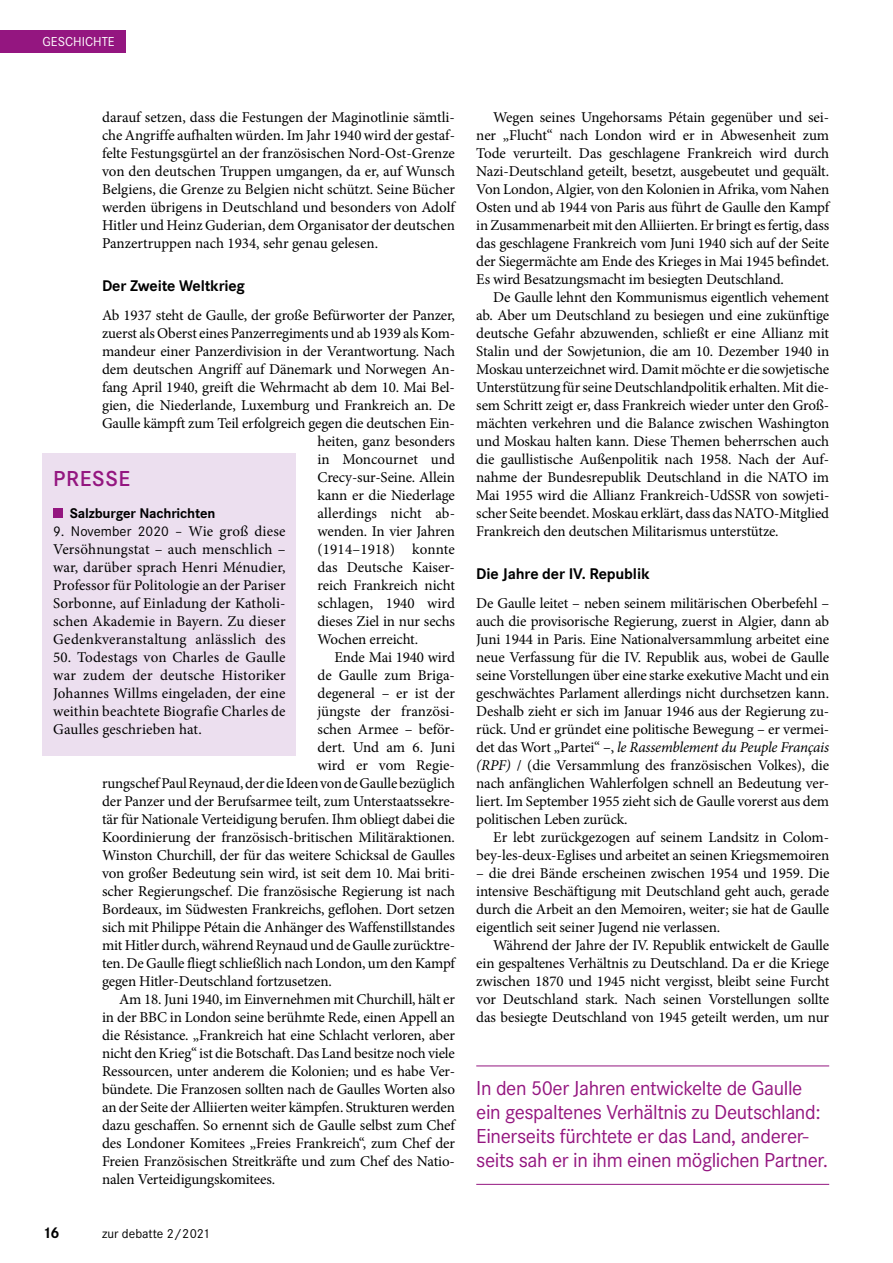
<style>
.page{position:relative;width:893px;height:1263px;background:#fff}
.page>*{position:absolute;margin:0;border:0;box-sizing:border-box;transform-origin:0 0}
.t1{font:600 22.5px "Corporate S";letter-spacing:.03em;color:#941680}
.t2{font:21px/24px "Corporate S";letter-spacing:-.02em;color:#941680}
.t3{font:700 16.05px "Corporate S";letter-spacing:-.01em;color:#000}
.t4{font:15px/18px "Minion Pro";letter-spacing:-.01em;color:#000;text-align:justify}
.t5{font:15px "Minion Pro";letter-spacing:.01em;color:#000}
.t6{font:14.55px "Corporate S";letter-spacing:.005em;color:#000}
.t7{font:700 14.55px "Corporate S";letter-spacing:-.01em;color:#000}
.t8{font:13.5px "Corporate S";color:#000}
.t9{font:13.5px "Corporate S";color:#fff}
.s1{font-family:"Minion Pro";font-size:15px}
.s2{font-style:italic}
</style>
<div class="page">
<hr style="left:476px;top:1065px;width:353px;height:1px;background:#941680">
<hr style="left:476px;top:1184px;width:353px;height:1px;background:#941680">
<div style="left:43px;top:453px;width:253px;height:303px;background:#ecdfef"></div>
<div style="left:53px;top:508px;width:9px;height:10px;background:#941680"></div>
<div style="left:0;top:30px;width:125px;height:23px;background:#941680"></div>
<p class="t9" style="left:43px;top:32px;width:74px">GESCHICHTE</p>
<p class="t4" style="left:102px;top:108px;width:354px">darauf setzen, dass die Festungen der Maginotlinie sämtli&shy;che Angriffe aufhalten würden. Im Jahr 1940 wird der gestaf&shy;felte Festungsgürtel an der französischen Nord-Ost-Grenze von den deutschen Truppen umgangen, da er, auf Wunsch Belgiens, die Grenze zu Belgien nicht schützt. Seine Bücher werden übrigens in Deutschland und besonders von Adolf Hitler und Heinz Guderian, dem Organisator der deutschen Panzertruppen nach 1934, sehr genau gelesen.</p>
<p class="t3" style="left:102px;top:275px;width:145px">Der Zweite Weltkrieg</p>
<p class="t4" style="left:102px;top:306px;width:354px">Ab 1937 steht de Gaulle, der große Befürworter der Panzer,</p>
<p class="t4" style="left:102px;top:324px;width:354px">zuerst als Oberst eines Panzerregiments und ab 1939 als Kom-</p>
<p class="t4" style="left:102px;top:342px;width:354px">mandeur einer Panzerdivision in der Verantwortung. Nach</p>
<p class="t4" style="left:102px;top:360px;width:354px">dem deutschen Angriff auf Dänemark und Norwegen An-</p>
<p class="t4" style="left:102px;top:378px;width:354px">fang April 1940, greift die Wehrmacht ab dem 10. Mai Bel-</p>
<p class="t4" style="left:102px;top:396px;width:355px">gien, die Niederlande, Luxemburg und Frankreich an. De</p>
<p class="t4" style="left:102px;top:414px;width:354px">Gaulle kämpft zum Teil erfolgreich gegen die deutschen Ein-</p>
<p class="t4" style="left:317px;top:432px;width:139px">heiten, ganz besonders</p>
<p class="t4" style="left:317px;top:450px;width:139px">in Moncournet und</p>
<p class="t4" style="left:317px;top:468px;width:139px">Crecy-sur-Seine. Allein</p>
<p class="t4" style="left:317px;top:486px;width:139px">kann er die Niederlage</p>
<p class="t4" style="left:317px;top:504px;width:139px">allerdings nicht ab-</p>
<p class="t4" style="left:317px;top:522px;width:139px">wenden. In vier Jahren</p>
<p class="t5" style="left:317px;top:539px;width:139px">(1914–1918) konnte</p>
<p class="t4" style="left:317px;top:558px;width:139px">das Deutsche Kaiser-</p>
<p class="t4" style="left:317px;top:576px;width:139px">reich Frankreich nicht</p>
<p class="t4" style="left:317px;top:594px;width:139px">schlagen, 1940 wird</p>
<p class="t4" style="left:317px;top:612px;width:139px">dieses Ziel in nur sechs</p>
<p class="t4" style="left:317px;top:630px;width:102px">Wochen erreicht.</p>
<p class="t4" style="left:334px;top:648px;width:122px">Ende Mai 1940 wird</p>
<p class="t4" style="left:317px;top:666px;width:139px">de Gaulle zum Briga-</p>
<p class="t4" style="left:317px;top:684px;width:139px">degeneral – er ist der</p>
<p class="t4" style="left:317px;top:702px;width:139px">jüngste der französi-</p>
<p class="t4" style="left:317px;top:720px;width:139px">schen Armee – beför-</p>
<p class="t4" style="left:317px;top:738px;width:139px">dert. Und am 6. Juni</p>
<p class="t4" style="left:317px;top:756px;width:139px">wird er vom Regie-</p>
<p class="t4" style="left:102px;top:774px;width:354px">rungschef Paul Reynaud, der die Ideen von de Gaulle bezüglich</p>
<p class="t4" style="left:102px;top:792px;width:354px">der Panzer und der Berufsarmee teilt, zum Unterstaatssekre-</p>
<p class="t4" style="left:102px;top:810px;width:354px">tär für Nationale Verteidigung berufen. Ihm obliegt dabei die</p>
<p class="t4" style="left:102px;top:828px;width:354px">Koordinierung der französisch-britischen Militäraktionen.</p>
<p class="t4" style="left:102px;top:846px;width:354px">Winston Churchill, der für das weitere Schicksal de Gaulles</p>
<p class="t4" style="left:102px;top:864px;width:354px">von großer Bedeutung sein wird, ist seit dem 10. Mai briti-</p>
<p class="t4" style="left:102px;top:882px;width:354px">scher Regierungschef. Die französische Regierung ist nach</p>
<p class="t4" style="left:102px;top:900px;width:354px">Bordeaux, im Südwesten Frankreichs, geflohen. Dort setzen</p>
<p class="t4" style="left:102px;top:918px;width:354px">sich mit Philippe Pétain die Anhänger des Waffenstillstandes</p>
<p class="t4" style="left:102px;top:936px;width:354px">mit Hitler durch, während Reynaud und de Gaulle zurücktre-</p>
<p class="t4" style="left:102px;top:954px;width:354px">ten. De Gaulle fliegt schließlich nach London, um den Kampf</p>
<p class="t4" style="left:102px;top:972px;width:231px">gegen Hitler-Deutschland fortzusetzen.</p>
<p class="t4" style="left:119px;top:990px;width:337px">Am 18. Juni 1940, im Einvernehmen mit Churchill, hält er</p>
<p class="t4" style="left:102px;top:1008px;width:354px">in der BBC in London seine berühmte Rede, einen Appell an</p>
<p class="t4" style="left:102px;top:1026px;width:354px">die Résistance. „Frankreich hat eine Schlacht verloren, aber</p>
<p class="t4" style="left:102px;top:1044px;width:354px">nicht den Krieg“ ist die Botschaft. Das Land besitze noch viele</p>
<p class="t4" style="left:102px;top:1062px;width:354px">Ressourcen, unter anderem die Kolonien; und es habe Ver-</p>
<p class="t4" style="left:102px;top:1080px;width:354px">bündete. Die Franzosen sollten nach de Gaulles Worten also</p>
<p class="t4" style="left:102px;top:1098px;width:354px">an der Seite der Alliierten weiter kämpfen. Strukturen werden</p>
<p class="t4" style="left:102px;top:1116px;width:354px">dazu geschaffen. So ernennt sich de Gaulle selbst zum Chef</p>
<p class="t4" style="left:102px;top:1134px;width:355px">des Londoner Komitees „Freies Frankreich“, zum Chef der</p>
<p class="t4" style="left:102px;top:1152px;width:354px">Freien Französischen Streitkräfte und zum Chef des Natio-</p>
<p class="t4" style="left:102px;top:1170px;width:175px">nalen Verteidigungskomitees.</p>
<h1 class="t1" style="left:53px;top:463px;width:79px">PRESSE</h1>
<p class="t7" style="left:70px;top:503px;width:147px">Salzburger Nachrichten</p>
<p class="t6" style="left:53px;top:521px;width:234px">9. November 2020 – <span class="s1">Wie groß diese</span></p>
<p class="t4" style="left:53px;top:540px;width:234px">Versöhnungstat – auch menschlich – war, darüber sprach Henri Ménudier, Professor für Politologie an der Pariser Sorbonne, auf Einladung der Katholi&shy;schen Akademie in Bayern. Zu dieser Gedenkveranstaltung anlässlich des</p>
<p class="t4" style="left:53px;top:648px;width:234px">50. Todestags von Charles de Gaulle war zudem der deutsche Historiker Johannes Willms eingeladen, der eine weithin beachtete Biografie Charles de Gaulles geschrieben hat.</p>
<p class="t3" style="left:43px;top:1221px;width:19px">16</p>
<p class="t8" style="left:102px;top:1224px;width:109px">zur debatte 2/2021</p>
<p class="t4" style="left:476px;top:108px;width:354px;text-indent:17px">Wegen seines Ungehorsams Pétain gegenüber und sei&shy;ner „Flucht“ nach London wird er in Abwesenheit zum Tode verurteilt. Das geschlagene Frankreich wird durch Nazi-Deutschland geteilt, besetzt, ausgebeutet und gequält.<br>Von London, Algier, von den Kolonien in Afrika, vom Nahen Osten und ab 1944 von Paris aus führt de Gaulle den Kampf in Zusammenarbeit mit den Alliierten. Er bringt es fertig, dass das geschlagene Frankreich vom Juni 1940 sich auf der Seite der Siegermächte am Ende des Krieges in Mai 1945 befindet.<br>Es wird Besatzungsmacht im besiegten Deutschland.</p>
<p class="t4" style="left:476px;top:288px;width:355px;text-indent:17px">De Gaulle lehnt den Kommunismus eigentlich vehement ab. Aber um Deutschland zu besiegen und eine zukünftige deutsche Gefahr abzuwenden, schließt er eine Allianz mit Stalin und der Sowjetunion, die am 10. Dezember 1940 in Moskau unterzeichnet wird. Damit möchte er die sowjetische Unterstützung für seine Deutschlandpolitik erhalten. Mit die&shy;sem Schritt zeigt er, dass Frankreich wieder unter den Groß&shy;mächten verkehren und die Balance zwischen Washington und Moskau halten kann. Diese Themen beherrschen auch die gaullistische Außenpolitik nach 1958. Nach der Auf&shy;nahme der Bundesrepublik Deutschland in die NATO im Mai 1955 wird die Allianz Frankreich-UdSSR von sowjeti&shy;scher Seite beendet. Moskau erklärt, dass das NATO-Mitglied Frankreich den deutschen Militarismus unterstütze.</p>
<p class="t3" style="left:476px;top:563px;width:175px">Die Jahre der IV. Republik</p>
<p class="t4" style="left:476px;top:594px;width:354px">De Gaulle leitet – neben seinem militärischen Oberbefehl – auch die provisorische Regierung, zuerst in Algier, dann ab Juni 1944 in Paris. Eine Nationalversammlung arbeitet eine neue Verfassung für die IV. Republik aus, wobei de Gaulle seine Vorstellungen über eine starke exekutive Macht und ein geschwächtes Parlament allerdings nicht durchsetzen kann.<br>Deshalb zieht er sich im Januar 1946 aus der Regierung zu&shy;rück. Und er gründet eine politische Bewegung – er vermei&shy;det das Wort „Partei“ –, <span class="s2">le Rassemblement du Peuple Français (RPF)</span> / (die Versammlung des französischen Volkes), die nach anfänglichen Wahlerfolgen schnell an Bedeutung ver&shy;liert. Im September 1955 zieht sich de Gaulle vorerst aus dem politischen Leben zurück.</p>
<p class="t4" style="left:476px;top:828px;width:354px;text-align:right">Er lebt zurückgezogen auf seinem Landsitz in Colom&shy;bey-les-deux-Eglises und arbeitet an seinen Kriegsmemoiren</p>
<p class="t4" style="left:476px;top:864px;width:355px">– die drei Bände erscheinen zwischen 1954 und 1959. Die intensive Beschäftigung mit Deutschland geht auch, gerade durch die Arbeit an den Memoiren, weiter; sie hat de Gaulle eigentlich seit seiner Jugend nie verlassen.</p>
<p class="t4" style="left:476px;top:936px;width:354px;text-indent:17px">Während der Jahre der IV. Republik entwickelt de Gaulle ein gespaltenes Verhältnis zu Deutschland. Da er die Kriege zwischen 1870 und 1945 nicht vergisst, bleibt seine Furcht vor Deutschland stark. Nach seinen Vorstellungen sollte das besiegte Deutschland von 1945 geteilt werden, um nur</p>
<h2 class="t2" style="left:476px;top:1075px;width:353px">In den 50er Jahren entwickelte de Gaulle ein gespaltenes Verhältnis zu Deutschland:<br>Einerseits fürchtete er das Land, anderer&shy;seits sah er in ihm einen möglichen Partner.</h2>
</div>
